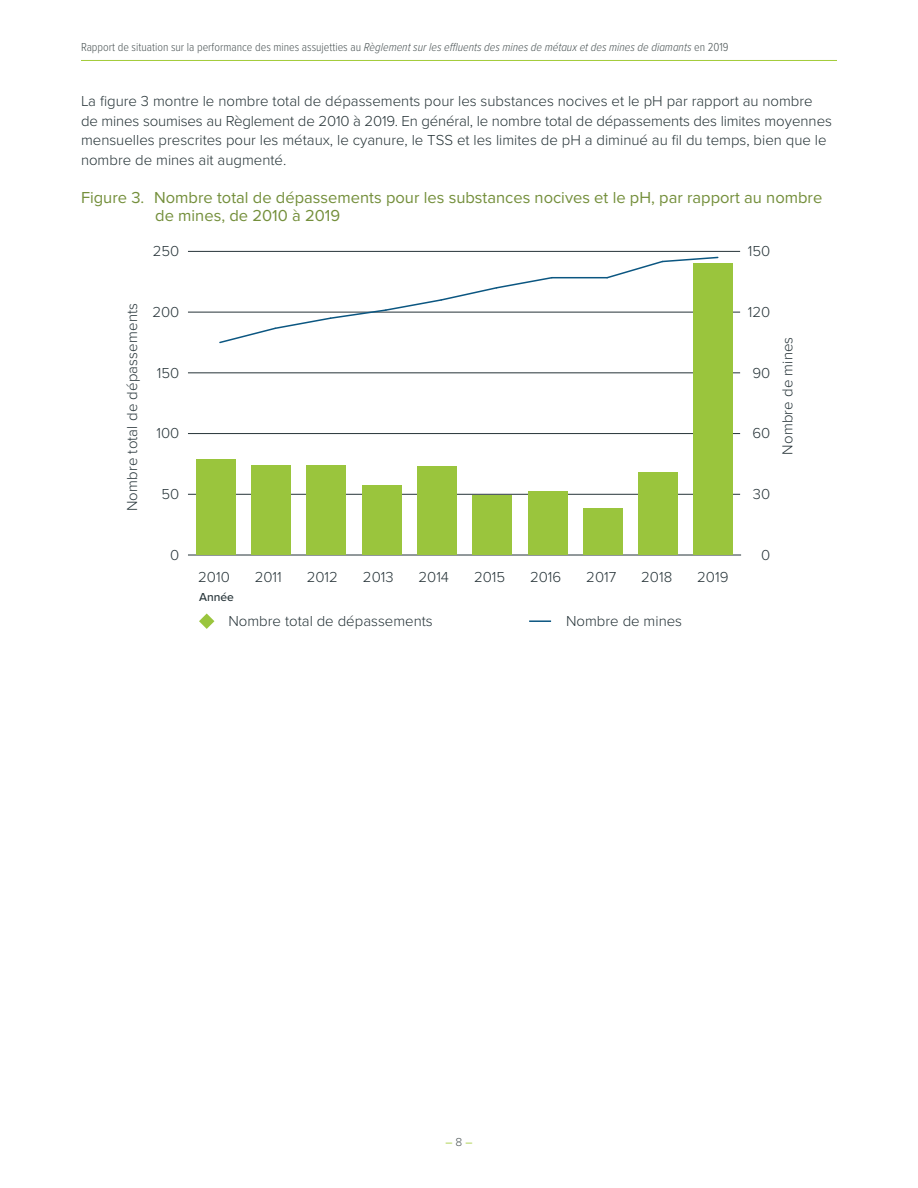
<style>
.page{position:relative;width:918px;height:1188px;background:#fff}
.page>*{position:absolute;margin:0;border:0;box-sizing:border-box;transform-origin:0 0}
.t1{font:16.5px/18px "Proxima Nova";color:#748f3b}
.Body{font:300 15px/19.5px "Proxima Nova";color:#263337}
.t2{font:300 15px "Proxima Nova";color:#263338}
.t3{font:300 12px "Proxima Nova Cond";color:#4e5758}
.t4{font:500 12px "Proxima Nova";color:#263338}
.t5{font:12px "Proxima Nova";color:#a3cb39}
.s1{font-style:italic}
.s2{font-weight:300;color:#4e5758}
</style>
<div class="page">
<hr style="left:81px;top:60px;width:756px;height:1px;background:#a3cb39">
<hr style="left:188px;top:555px;width:553px;height:1px;background:#263338">
<hr style="left:188px;top:494px;width:552px;height:1px;background:#263338">
<hr style="left:188px;top:433px;width:552px;height:1px;background:#263338">
<hr style="left:188px;top:373px;width:552px;height:1px;background:#263338">
<hr style="left:188px;top:312px;width:552px;height:1px;background:#263338">
<hr style="left:188px;top:251px;width:552px;height:1px;background:#263338">
<div style="left:196px;top:459px;width:40px;height:96px;background:#9ac53d"></div>
<div style="left:251px;top:465px;width:40px;height:90px;background:#9ac53d"></div>
<div style="left:306px;top:465px;width:40px;height:90px;background:#9ac53d"></div>
<div style="left:362px;top:486px;width:39px;height:69px;background:#9ac53d"></div>
<div style="left:417px;top:466px;width:40px;height:89px;background:#9ac53d"></div>
<div style="left:472px;top:496px;width:40px;height:59px;background:#9ac53d"></div>
<div style="left:528px;top:492px;width:39px;height:63px;background:#9ac53d"></div>
<div style="left:583px;top:509px;width:40px;height:46px;background:#9ac53d"></div>
<div style="left:638px;top:472px;width:40px;height:83px;background:#9ac53d"></div>
<div style="left:694px;top:264px;width:39px;height:291px;background:#9ac53d"></div>
<svg style="left:199px;top:614px;width:15px;height:15px"></svg>
<hr style="left:529px;top:620px;width:22px;height:2px;background:#0b5681">
<svg style="left:218px;top:276px;width:336px;height:68px"></svg>
<hr style="left:552px;top:277px;width:55px;height:1px;background:#0b5681">
<svg style="left:605px;top:256px;width:114px;height:24px"></svg>
<p class="t3" style="left:81px;top:38px;width:649px">Rapport de situation sur la performance des mines assujetties au <span class="s1">Règlement sur les effluents des mines de métaux et des mines de diamants</span> en 2019</p>
<p class="Body" style="left:81px;top:91px;width:753px">La figure 3 montre le nombre total de dépassements pour les substances nocives et le pH par rapport au nombre de mines soumises au Règlement de 2010 à 2019. En général, le nombre total de dépassements des limites moyennes mensuelles prescrites pour les métaux, le cyanure, le TSS et les limites de pH a diminué au fil du temps, bien que le nombre de mines ait augmenté.</p>
<p class="t1" style="left:155px;top:188px;width:669px;text-indent:-74px">Figure 3. Nombre total de dépassements pour les substances nocives et le pH, par rapport au nombre de mines, de 2010 à 2019</p>
<p class="t2" style="left:153px;top:240px;width:28px">250</p>
<p class="t2" style="left:121px;top:511px;width:210px;rotate:-90deg">Nombre total de dépassements</p>
<p class="t2" style="left:152px;top:301px;width:28px">200</p>
<p class="t2" style="left:157px;top:361px;width:24px">150</p>
<p class="t2" style="left:156px;top:422px;width:24px">100</p>
<p class="t2" style="left:161px;top:483px;width:19px">50</p>
<p class="t2" style="left:170px;top:544px;width:11px">0</p>
<p class="t2" style="left:198px;top:565px;width:33px">2010</p>
<p class="t2" style="left:255px;top:565px;width:29px">2011</p>
<p class="t2" style="left:307px;top:565px;width:33px">2012</p>
<p class="t2" style="left:363px;top:565px;width:32px">2013</p>
<p class="t2" style="left:418px;top:565px;width:32px">2014</p>
<p class="t2" style="left:474px;top:565px;width:33px">2015</p>
<p class="t2" style="left:530px;top:565px;width:33px">2016</p>
<p class="t2" style="left:586px;top:565px;width:32px">2017</p>
<p class="t2" style="left:641px;top:565px;width:33px">2018</p>
<p class="t2" style="left:697px;top:565px;width:33px">2019</p>
<p class="t4" style="left:199px;top:588px;width:36px">Année</p>
<p class="t2" style="left:228px;top:609px;width:206px">Nombre total de dépassements</p>
<p class="t2" style="left:566px;top:609px;width:118px">Nombre de mines</p>
<p class="t2" style="left:748px;top:240px;width:24px">150</p>
<p class="t2" style="left:748px;top:301px;width:24px">120</p>
<p class="t2" style="left:752px;top:361px;width:19px">90</p>
<p class="t2" style="left:752px;top:422px;width:19px">60</p>
<p class="t2" style="left:776px;top:455px;width:120px;rotate:-90deg">Nombre de mines</p>
<p class="t2" style="left:753px;top:483px;width:19px">30</p>
<p class="t2" style="left:761px;top:544px;width:11px">0</p>
<p class="t5" style="left:445px;top:1133px;width:29px">–<span class="s2">8</span>–</p>
</div>
